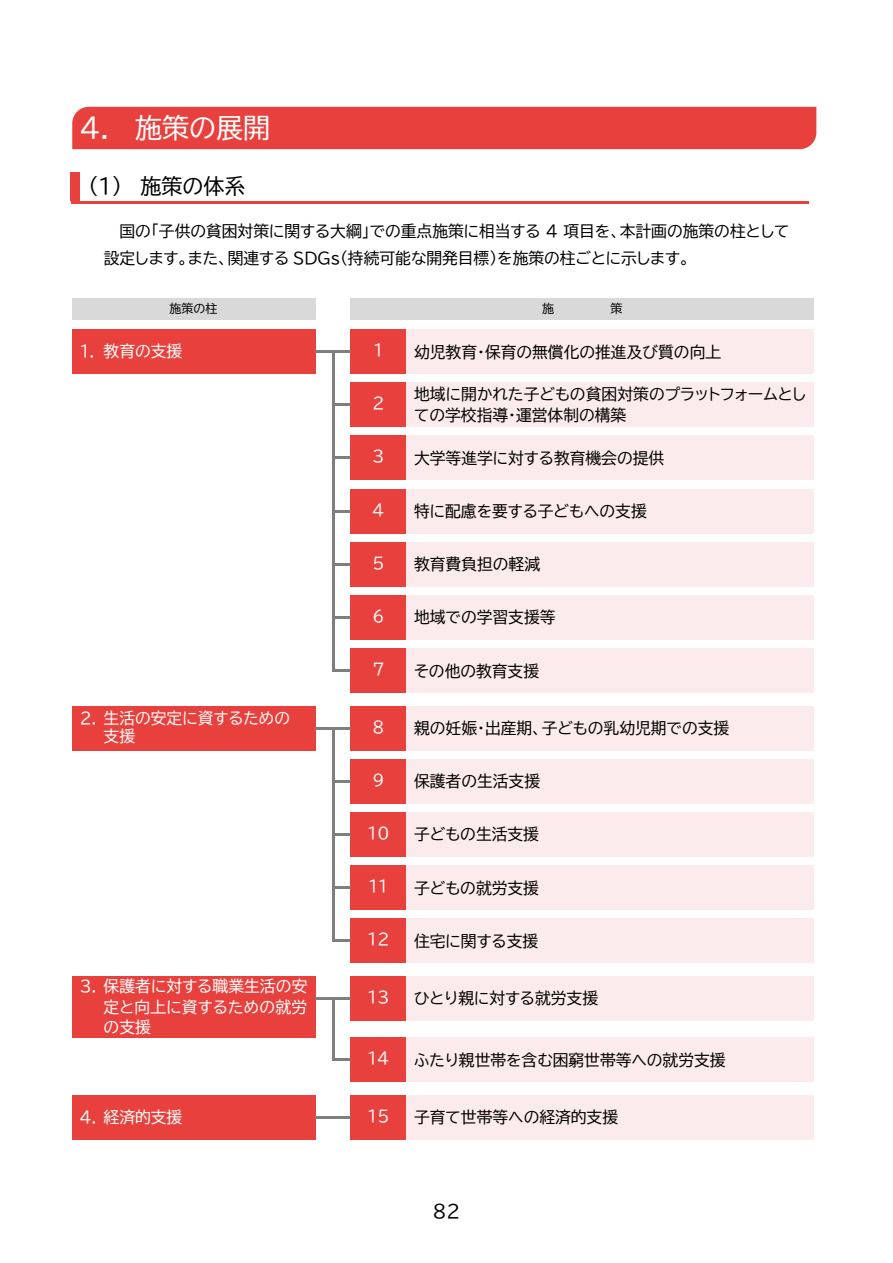
<style>
.page{position:relative;width:893px;height:1263px;background:#fff}
.page>*{position:absolute;margin:0;border:0;box-sizing:border-box;transform-origin:0 0}
.t1{font:27px "BIZ UDP Gothic";color:#fff}
.t2{font:21px "BIZ UDP Gothic";color:#000}
.t3{font:18px "BIZ UDP Gothic";color:#000}
.t4{font:15.75px/27px "BIZ UDP Gothic";color:#000}
.t5{font:15.75px/20.5px "BIZ UDP Gothic";color:#fff}
.t6{font:12px "BIZ UDP Gothic";color:#000}
</style>
<div class="page">
<div style="left:72px;top:107px;width:744px;height:42px;background:#e8413d"></div>
<hr style="left:71px;top:201px;width:737px;height:3px;background:#e8413d">
<div style="left:71px;top:173px;width:9px;height:28px;background:#e8413d"></div>
<div style="left:72px;top:298px;width:243px;height:21px;background:#d9d9d9"></div>
<div style="left:351px;top:298px;width:463px;height:21px;background:#d9d9d9"></div>
<div style="left:72px;top:329px;width:243px;height:45px;background:#e8413d"></div>
<div style="left:351px;top:329px;width:55px;height:45px;background:#e8413d"></div>
<div style="left:406px;top:329px;width:408px;height:45px;background:#fcebed"></div>
<hr style="left:315px;top:350px;width:17px;height:3px;background:#7f7f7f">
<svg style="left:332px;top:350px;width:4px;height:3px"></svg>
<hr style="left:336px;top:350px;width:15px;height:3px;background:#7f7f7f">
<hr style="left:332px;top:353px;width:2px;height:21px;background:#7f7f7f">
<svg style="left:332px;top:374px;width:2px;height:8px"></svg>
<div style="left:351px;top:382px;width:55px;height:45px;background:#e8413d"></div>
<div style="left:406px;top:382px;width:408px;height:45px;background:#fcebed"></div>
<hr style="left:332px;top:382px;width:2px;height:22px;background:#7f7f7f">
<svg style="left:332px;top:404px;width:19px;height:2px"></svg>
<hr style="left:332px;top:406px;width:2px;height:21px;background:#7f7f7f">
<svg style="left:332px;top:427px;width:2px;height:8px"></svg>
<div style="left:351px;top:435px;width:55px;height:45px;background:#e8413d"></div>
<div style="left:406px;top:435px;width:408px;height:45px;background:#fcebed"></div>
<hr style="left:332px;top:435px;width:2px;height:22px;background:#7f7f7f">
<svg style="left:332px;top:457px;width:19px;height:2px"></svg>
<hr style="left:332px;top:459px;width:2px;height:21px;background:#7f7f7f">
<svg style="left:332px;top:480px;width:2px;height:9px"></svg>
<div style="left:351px;top:489px;width:55px;height:44px;background:#e8413d"></div>
<div style="left:406px;top:489px;width:408px;height:44px;background:#fcebed"></div>
<hr style="left:332px;top:489px;width:2px;height:21px;background:#7f7f7f">
<svg style="left:332px;top:510px;width:19px;height:2px"></svg>
<hr style="left:332px;top:512px;width:2px;height:21px;background:#7f7f7f">
<svg style="left:332px;top:533px;width:2px;height:9px"></svg>
<div style="left:351px;top:542px;width:55px;height:45px;background:#e8413d"></div>
<div style="left:406px;top:542px;width:408px;height:45px;background:#fcebed"></div>
<hr style="left:332px;top:542px;width:2px;height:21px;background:#7f7f7f">
<svg style="left:332px;top:563px;width:19px;height:2px"></svg>
<hr style="left:332px;top:565px;width:2px;height:22px;background:#7f7f7f">
<svg style="left:332px;top:587px;width:2px;height:8px"></svg>
<div style="left:351px;top:595px;width:55px;height:45px;background:#e8413d"></div>
<div style="left:406px;top:595px;width:408px;height:45px;background:#fcebed"></div>
<hr style="left:332px;top:595px;width:2px;height:21px;background:#7f7f7f">
<svg style="left:332px;top:616px;width:19px;height:2px"></svg>
<hr style="left:332px;top:618px;width:2px;height:22px;background:#7f7f7f">
<svg style="left:332px;top:640px;width:2px;height:8px"></svg>
<div style="left:351px;top:648px;width:55px;height:45px;background:#e8413d"></div>
<div style="left:406px;top:648px;width:408px;height:45px;background:#fcebed"></div>
<hr style="left:332px;top:648px;width:2px;height:21px;background:#7f7f7f">
<svg style="left:332px;top:669px;width:4px;height:3px"></svg>
<hr style="left:336px;top:669px;width:15px;height:3px;background:#7f7f7f">
<div style="left:72px;top:706px;width:243px;height:44px;background:#e8413d"></div>
<div style="left:351px;top:706px;width:55px;height:44px;background:#e8413d"></div>
<div style="left:406px;top:706px;width:408px;height:44px;background:#fcebed"></div>
<svg style="left:315px;top:727px;width:36px;height:2px"></svg>
<hr style="left:332px;top:729px;width:2px;height:21px;background:#7f7f7f">
<svg style="left:332px;top:750px;width:2px;height:9px"></svg>
<div style="left:351px;top:759px;width:55px;height:44px;background:#e8413d"></div>
<div style="left:406px;top:759px;width:408px;height:44px;background:#fcebed"></div>
<hr style="left:332px;top:759px;width:2px;height:21px;background:#7f7f7f">
<svg style="left:332px;top:780px;width:19px;height:2px"></svg>
<hr style="left:332px;top:782px;width:2px;height:21px;background:#7f7f7f">
<svg style="left:332px;top:803px;width:2px;height:9px"></svg>
<div style="left:351px;top:812px;width:55px;height:45px;background:#e8413d"></div>
<div style="left:406px;top:812px;width:408px;height:45px;background:#fcebed"></div>
<hr style="left:332px;top:812px;width:2px;height:21px;background:#7f7f7f">
<svg style="left:332px;top:833px;width:19px;height:2px"></svg>
<hr style="left:332px;top:835px;width:2px;height:22px;background:#7f7f7f">
<svg style="left:332px;top:857px;width:2px;height:8px"></svg>
<div style="left:351px;top:865px;width:55px;height:45px;background:#e8413d"></div>
<div style="left:406px;top:865px;width:408px;height:45px;background:#fcebed"></div>
<hr style="left:332px;top:865px;width:2px;height:21px;background:#7f7f7f">
<hr style="left:334px;top:886px;width:17px;height:3px;background:#7f7f7f">
<hr style="left:332px;top:889px;width:2px;height:21px;background:#7f7f7f">
<svg style="left:332px;top:910px;width:2px;height:8px"></svg>
<div style="left:351px;top:918px;width:55px;height:45px;background:#e8413d"></div>
<div style="left:406px;top:918px;width:408px;height:45px;background:#fcebed"></div>
<hr style="left:332px;top:918px;width:2px;height:22px;background:#7f7f7f">
<svg style="left:332px;top:940px;width:19px;height:2px"></svg>
<div style="left:72px;top:976px;width:243px;height:61px;background:#e8413d"></div>
<div style="left:351px;top:976px;width:55px;height:44px;background:#e8413d"></div>
<div style="left:406px;top:976px;width:408px;height:44px;background:#fcebed"></div>
<svg style="left:315px;top:997px;width:36px;height:2px"></svg>
<hr style="left:332px;top:999px;width:2px;height:21px;background:#7f7f7f">
<svg style="left:332px;top:1020px;width:2px;height:17px"></svg>
<div style="left:351px;top:1037px;width:55px;height:45px;background:#e8413d"></div>
<div style="left:406px;top:1037px;width:408px;height:45px;background:#fcebed"></div>
<hr style="left:332px;top:1037px;width:2px;height:21px;background:#7f7f7f">
<svg style="left:332px;top:1058px;width:4px;height:3px"></svg>
<hr style="left:336px;top:1058px;width:15px;height:3px;background:#7f7f7f">
<div style="left:72px;top:1095px;width:243px;height:44px;background:#e8413d"></div>
<div style="left:351px;top:1095px;width:55px;height:44px;background:#e8413d"></div>
<div style="left:406px;top:1095px;width:408px;height:44px;background:#fcebed"></div>
<svg style="left:315px;top:1116px;width:36px;height:2px"></svg>
<h1 class="t1" style="left:80px;top:115px;width:192px">4． 施策の展開</h1>
<h2 class="t2" style="left:88px;top:176px;width:159px">（1） 施策の体系</h2>
<p class="t4" style="left:104px;top:217px;width:687px;text-indent:16px">国の「子供の貧困対策に関する大綱」での重点施策に相当する 4 項目を、本計画の施策の柱として設定します。また、関連する SDGｓ（持続可能な開発目標）を施策の柱ごとに示します。</p>
<p class="t6" style="left:170px;top:303px;width:49px">施策の柱</p>
<p class="t6" style="left:542px;top:303px;width:13px">施</p>
<p class="t6" style="left:610px;top:303px;width:13px">策</p>
<p class="t5" style="left:80px;top:341px;width:104px">1．教育の支援</p>
<p class="t5" style="left:373px;top:340px;width:11px">1</p>
<p class="t4" style="left:414px;top:338px;width:309px">幼児教育・保育の無償化の推進及び質の向上</p>
<p class="t5" style="left:372px;top:393px;width:13px">2</p>
<p class="t4" style="left:414px;top:384px;width:393px;line-height:20.5px">地域に開かれた子どもの貧困対策のプラットフォームとしての学校指導・運営体制の構築</p>
<p class="t5" style="left:372px;top:446px;width:13px">3</p>
<p class="t4" style="left:414px;top:444px;width:252px">大学等進学に対する教育機会の提供</p>
<p class="t5" style="left:372px;top:499px;width:13px">4</p>
<p class="t4" style="left:414px;top:497px;width:234px">特に配慮を要する子どもへの支援</p>
<p class="t5" style="left:372px;top:552px;width:13px">5</p>
<p class="t4" style="left:414px;top:551px;width:127px">教育費負担の軽減</p>
<p class="t5" style="left:372px;top:606px;width:13px">6</p>
<p class="t4" style="left:414px;top:604px;width:143px">地域での学習支援等</p>
<p class="t5" style="left:372px;top:659px;width:13px">7</p>
<p class="t4" style="left:414px;top:657px;width:127px">その他の教育支援</p>
<p class="t5" style="left:104px;top:709px;width:188px;line-height:18px;text-indent:-24px">2．生活の安定に資するための支援</p>
<p class="t5" style="left:372px;top:716px;width:13px">8</p>
<p class="t4" style="left:414px;top:714px;width:317px">親の妊娠・出産期、子どもの乳幼児期での支援</p>
<p class="t5" style="left:372px;top:769px;width:13px">9</p>
<p class="t4" style="left:414px;top:768px;width:127px">保護者の生活支援</p>
<p class="t5" style="left:367px;top:823px;width:23px">10</p>
<p class="t4" style="left:414px;top:821px;width:126px">子どもの生活支援</p>
<p class="t5" style="left:368px;top:876px;width:21px">11</p>
<p class="t4" style="left:414px;top:874px;width:126px">子どもの就労支援</p>
<p class="t5" style="left:367px;top:929px;width:23px">12</p>
<p class="t4" style="left:414px;top:927px;width:126px">住宅に関する支援</p>
<p class="t5" style="left:104px;top:976px;width:205px;text-align:justify;text-indent:-24px">3．保護者に対する職業生活の安定と向上に資するための就労の支援</p>
<p class="t5" style="left:367px;top:986px;width:23px">13</p>
<p class="t4" style="left:414px;top:985px;width:185px">ひとり親に対する就労支援</p>
<p class="t5" style="left:367px;top:1048px;width:23px">14</p>
<p class="t4" style="left:414px;top:1046px;width:313px">ふたり親世帯を含む困窮世帯等への就労支援</p>
<p class="t5" style="left:80px;top:1107px;width:104px">4．経済的支援</p>
<p class="t5" style="left:367px;top:1105px;width:23px">15</p>
<p class="t4" style="left:414px;top:1104px;width:205px">子育て世帯等への経済的支援</p>
<p class="t3" style="left:433px;top:1202px;width:29px">82</p>
</div>
